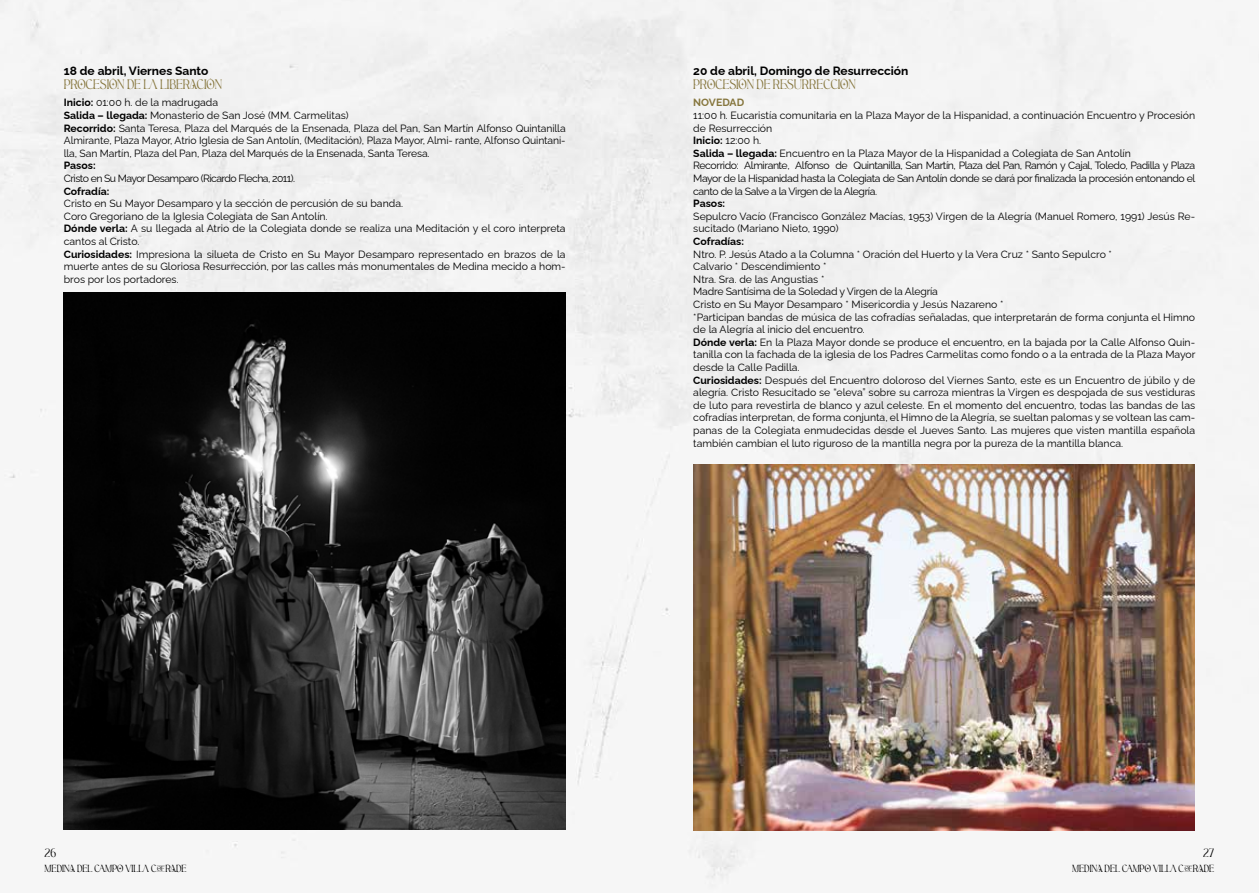
<style>
.page{position:relative;width:1259px;height:893px;background:#fff}
.page>*{position:absolute;margin:0;border:0;box-sizing:border-box;transform-origin:0 0}
.t1{font:700 12px "Raleway";color:#000}
.t2{font:12px "Aesthetic";letter-spacing:-.01em;color:#86763d}
.t3{font:10.5px/12.6px "Raleway";color:#000}
.t4{font:10.5px/12.6px "Raleway";letter-spacing:-.04em;color:#000}
.t5{font:10.5px "Raleway";letter-spacing:-.05em;color:#000}
.t6{font:700 10.5px "Raleway";color:#000}
.t7{font:700 10.5px "Raleway";color:#86763d}
.t8{font:10.5px "Aesthetic";color:#000}
.t9{font:9px "Aesthetic";color:#000}
.s1{font-weight:700}
</style>
<div class="page">
<div style="left:0;top:0;width:1259px;height:889px;background:#f4f4f4"></div>
<img style="left:64px;top:293px;width:502px;height:536px">
<img style="left:693px;top:465px;width:501px;height:366px">
<p class="t1" style="left:64px;top:61px;width:146px">18 de abril, Viernes Santo</p>
<p class="t2" style="left:64px;top:78px;width:160px">PROCESIÓN DE LA LIBERACIÓN</p>
<p class="t3" style="left:64px;top:95px;width:503px"><span class="s1">Inicio:</span> 01:00 h. de la madrugada<br><span class="s1">Salida – llegada:</span> Monasterio de San José (MM. Carmelitas)<br><span class="s1">Recorrido:</span> Santa Teresa, Plaza del Marqués de la Ensenada, Plaza del Pan, San Martín Alfonso Quintanilla Almirante, Plaza Mayor, Atrio Iglesia de San Antolín, (Meditación), Plaza Mayor, Almi- rante, Alfonso Quintani&shy;lla, San Martín, Plaza del Pan, Plaza del Marqués de la Ensenada, Santa Teresa.</p>
<p class="t6" style="left:64px;top:157px;width:33px">Pasos:</p>
<p class="t5" style="left:64px;top:170px;width:233px">Cristo en Su Mayor Desamparo (Ricardo Flecha, 2011).</p>
<p class="t6" style="left:64px;top:182px;width:47px">Cofradía:</p>
<p class="t3" style="left:64px;top:196px;width:503px">Cristo en Su Mayor Desamparo y la sección de percusión de su banda.<br>Coro Gregoriano de la Iglesia Colegiata de San Antolín.<br><span class="s1">Dónde verla:</span> A su llegada al Atrio de la Colegiata donde se realiza una Meditación y el coro interpreta cantos al Cristo.<br><span class="s1">Curiosidades:</span> Impresiona la silueta de Cristo en Su Mayor Desamparo representado en brazos de la muerte antes de su Gloriosa Resurrección, por las calles más monumentales de Medina mecido a hom&shy;bros por los portadores.</p>
<p class="t1" style="left:693px;top:61px;width:217px">20 de abril, Domingo de Resurrección</p>
<p class="t2" style="left:693px;top:78px;width:164px">PROCESIÓN DE RESURRECCIÓN</p>
<p class="t7" style="left:693px;top:94px;width:52px">NOVEDAD</p>
<p class="t4" style="left:693px;top:108px;width:504px">11:00 h. Eucaristía comunitaria en la Plaza Mayor de la Hispanidad, a continuación Encuentro y Procesión de Resurrección<br><span class="s1">Inicio:</span> 12:00 h.<br><span class="s1">Salida – llegada:</span> Encuentro en la Plaza Mayor de la Hispanidad a Colegiata de San Antolín<br>Recorrido: Almirante, Alfonso de Quintanilla, San Martín, Plaza del Pan, Ramón y Cajal, Toledo, Padilla y Plaza Mayor de la Hispanidad hasta la Colegiata de San Antolín donde se dará por finalizada la procesión entonando el canto de la Salve a la Virgen de la Alegría.</p>
<p class="t6" style="left:693px;top:195px;width:33px">Pasos:</p>
<p class="t3" style="left:693px;top:209px;width:503px">Sepulcro Vacío (Francisco González Macías, 1953) Virgen de la Alegría (Manuel Romero, 1991) Jesús Re&shy;sucitado (Mariano Nieto, 1990)</p>
<p class="t6" style="left:693px;top:233px;width:52px">Cofradías:</p>
<p class="t3" style="left:693px;top:246px;width:504px">Ntro. P. Jesús Atado a la Columna * Oración del Huerto y la Vera Cruz * Santo Sepulcro *<br>Calvario * Descendimiento *<br>Ntra. Sra. de las Angustias *<br>Madre Santísima de la Soledad y Virgen de la Alegría<br>Cristo en Su Mayor Desamparo * Misericordia y Jesús Nazareno *<br>*Participan bandas de música de las cofradías señaladas, que interpretarán de forma conjunta el Himno de la Alegría al inicio del encuentro.<br><span class="s1">Dónde verla:</span> En la Plaza Mayor donde se produce el encuentro, en la bajada por la Calle Alfonso Quin&shy;tanilla con la fachada de la iglesia de los Padres Carmelitas como fondo o a la entrada de la Plaza Mayor desde la Calle Padilla.<br><span class="s1">Curiosidades:</span> Después del Encuentro doloroso del Viernes Santo, este es un Encuentro de júbilo y de alegría. Cristo Resucitado se “eleva” sobre su carroza mientras la Virgen es despojada de sus vestiduras de luto para revestirla de blanco y azul celeste. En el momento del encuentro, todas las bandas de las cofradías interpretan, de forma conjunta, el Himno de la Alegría, se sueltan palomas y se voltean las cam&shy;panas de la Colegiata enmudecidas desde el Jueves Santo. Las mujeres que visten mantilla española también cambian el luto riguroso de la mantilla negra por la pureza de la mantilla blanca.</p>
<p class="t8" style="left:45px;top:847px;width:13px">26</p>
<p class="t8" style="left:1203px;top:847px;width:13px">27</p>
<p class="t9" style="left:45px;top:863px;width:144px">MEDINA DEL CAMPO VILLA COFRADE</p>
<p class="t9" style="left:1072px;top:863px;width:144px">MEDINA DEL CAMPO VILLA COFRADE</p>
</div>
